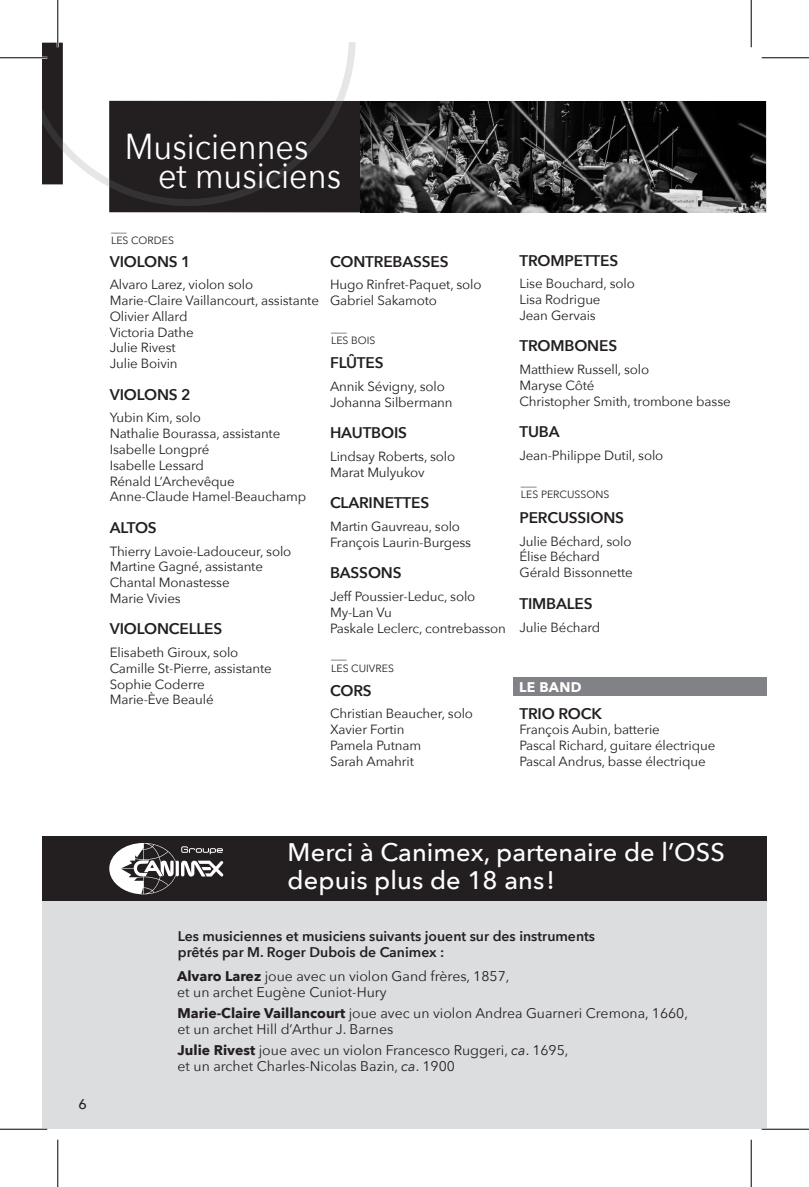
<style>
.page{position:relative;width:809px;height:1187px;background:#fff}
.page>*{position:absolute;margin:0;border:0;box-sizing:border-box;transform-origin:0 0}
.t1{font:36.05px/28.7px "Avenir Next";color:#fff;scale:.9 1}
.t2{font:500 25.38px/28px "Avenir Next";letter-spacing:.005em;color:#fff}
.t3{font:600 15.4px "Avenir Next";letter-spacing:-.01em;color:#231f20}
.t4{font:14px/15.8px "Avenir Next";color:#231f20}
.t5{font:600 14px/16.1px "Avenir Next";color:#231f20}
.t6{font:700 14px "Avenir Next";letter-spacing:.02em;color:#fff}
.t7{font:500 14px "Avenir Next";color:#231f20}
.t8{font:13.3px/15.8px "Avenir Next";letter-spacing:-.01em;color:#231f20}
.t9{font:10.5px/12.2px "Avenir Next";color:#231f20}
.s1{font-weight:700}
.s2{font-style:italic}
</style>
<div class="page">
<div style="left:513px;top:677px;width:253px;height:19px;background:#808285"></div>
<div style="left:42px;top:846px;width:724px;height:282px;background:#dcdddf"></div>
<div style="left:42px;top:836px;width:724px;height:65px;background:#231f20"></div>
<svg style="left:109px;top:843px;width:115px;height:51px"></svg>
<div style="left:109px;top:101px;width:657px;height:112px;background:#231f20"></div>
<svg style="left:42px;top:42px;width:313px;height:164px"></svg>
<img style="left:360px;top:101px;width:405px;height:111px">
<hr style="left:0;top:57px;width:47px;height:2px;background:#fff">
<hr style="left:57px;top:0;width:2px;height:47px;background:#fff">
<hr style="left:0;top:57px;width:47px;height:1px;background:#000">
<hr style="left:761px;top:57px;width:47px;height:1px;background:#000">
<hr style="left:0;top:1128px;width:47px;height:1px;background:#000">
<hr style="left:761px;top:1128px;width:47px;height:1px;background:#000">
<hr style="left:57px;top:0;width:1px;height:47px;background:#000">
<hr style="left:57px;top:1139px;width:1px;height:47px;background:#000">
<hr style="left:750px;top:0;width:1px;height:47px;background:#000">
<hr style="left:750px;top:1139px;width:1px;height:47px;background:#000">
<h1 class="t1" style="left:158px;top:131px;width:205px;text-indent:-33px">Musiciennes et musiciens</h1>
<p class="t9" style="left:111px;top:221px;width:64px">___<br>LES CORDES</p>
<p class="t3" style="left:110px;top:248px;width:82px">VIOLONS 1</p>
<p class="t8" style="left:110px;top:276px;width:211px">Alvaro Larez, violon solo<br>Marie-Claire Vaillancourt, assistante<br>Olivier Allard<br>Victoria Dathe<br>Julie Rivest<br>Julie Boivin</p>
<p class="t3" style="left:110px;top:381px;width:82px">VIOLONS 2</p>
<p class="t8" style="left:110px;top:409px;width:198px">Yubin Kim, solo<br>Nathalie Bourassa, assistante<br>Isabelle Longpré<br>Isabelle Lessard<br>Rénald L’Archevêque<br>Anne-Claude Hamel-Beauchamp</p>
<p class="t3" style="left:110px;top:514px;width:48px">ALTOS</p>
<p class="t8" style="left:110px;top:542px;width:183px">Thierry Lavoie-Ladouceur, solo<br>Martine Gagné, assistante<br>Chantal Monastesse<br>Marie Vivies</p>
<p class="t3" style="left:110px;top:615px;width:114px">VIOLONCELLES</p>
<p class="t8" style="left:110px;top:644px;width:163px">Elisabeth Giroux, solo<br>Camille St-Pierre, assistante<br>Sophie Coderre<br>Marie-Ève Beaulé</p>
<p class="t3" style="left:330px;top:248px;width:120px">CONTREBASSES</p>
<p class="t8" style="left:330px;top:276px;width:153px">Hugo Rinfret-Paquet, solo<br>Gabriel Sakamoto</p>
<p class="t9" style="left:331px;top:321px;width:46px">___<br>LES BOIS</p>
<p class="t3" style="left:330px;top:349px;width:55px">FLÛTES</p>
<p class="t8" style="left:330px;top:378px;width:124px">Annik Sévigny, solo<br>Johanna Silbermann</p>
<p class="t3" style="left:330px;top:419px;width:78px">HAUTBOIS</p>
<p class="t8" style="left:330px;top:448px;width:127px">Lindsay Roberts, solo<br>Marat Mulyukov</p>
<p class="t3" style="left:330px;top:489px;width:101px">CLARINETTES</p>
<p class="t8" style="left:330px;top:518px;width:143px">Martin Gauvreau, solo<br>François Laurin-Burgess</p>
<p class="t3" style="left:330px;top:559px;width:73px">BASSONS</p>
<p class="t8" style="left:330px;top:588px;width:177px">Jeff Poussier-Leduc, solo<br>My-Lan Vu<br>Paskale Leclerc, contrebasson</p>
<p class="t9" style="left:331px;top:649px;width:64px">___<br>LES CUIVRES</p>
<p class="t3" style="left:330px;top:677px;width:43px">CORS</p>
<p class="t8" style="left:330px;top:705px;width:144px">Christian Beaucher, solo<br>Xavier Fortin<br>Pamela Putnam<br>Sarah Amahrit</p>
<p class="t3" style="left:519px;top:247px;width:100px">TROMPETTES</p>
<p class="t8" style="left:519px;top:275px;width:117px">Lise Bouchard, solo<br>Lisa Rodrigue<br>Jean Gervais</p>
<p class="t3" style="left:519px;top:333px;width:99px">TROMBONES</p>
<p class="t8" style="left:519px;top:361px;width:213px">Matthiew Russell, solo<br>Maryse Côté<br>Christopher Smith, trombone basse</p>
<p class="t3" style="left:519px;top:418px;width:42px">TUBA</p>
<p class="t8" style="left:519px;top:447px;width:145px">Jean-Philippe Dutil, solo</p>
<p class="t9" style="left:521px;top:476px;width:90px">___<br>LES PERCUSSONS</p>
<p class="t3" style="left:519px;top:504px;width:106px">PERCUSSIONS</p>
<p class="t8" style="left:519px;top:532px;width:115px">Julie Béchard, solo<br>Élise Béchard<br>Gérald Bissonnette</p>
<p class="t3" style="left:519px;top:590px;width:75px">TIMBALES</p>
<p class="t8" style="left:519px;top:618px;width:82px">Julie Béchard</p>
<p class="t6" style="left:519px;top:675px;width:64px">LE BAND</p>
<p class="t3" style="left:519px;top:700px;width:84px">TRIO ROCK</p>
<p class="t8" style="left:519px;top:721px;width:197px">François Aubin, batterie<br>Pascal Richard, guitare électrique<br>Pascal Andrus, basse électrique</p>
<p class="t7" style="left:78px;top:1091px;width:10px">6</p>
<h2 class="t2" style="left:287px;top:837px;width:438px">Merci à Canimex, partenaire de l’OSS depuis plus de 18 ans!</h2>
<p class="t5" style="left:178px;top:927px;width:419px">Les musiciennes et musiciens suivants jouent sur des instruments prêtés par M. Roger Dubois de Canimex :</p>
<p class="t4" style="left:177px;top:968px;width:334px"><span class="s1">Alvaro Larez</span> joue avec un violon Gand frères, 1857, et un archet Eugène Cuniot-Hury</p>
<p class="t4" style="left:177px;top:1004px;width:512px"><span class="s1">Marie-Claire Vaillancourt</span> joue avec un violon Andrea Guarneri Cremona, 1660, et un archet Hill d’Arthur J. Barnes</p>
<p class="t4" style="left:177px;top:1041px;width:392px"><span class="s1">Julie Rivest</span> joue avec un violon Francesco Ruggeri, <span class="s2">ca</span>. 1695, et un archet Charles-Nicolas Bazin, <span class="s2">ca</span>. 1900</p>
</div>
